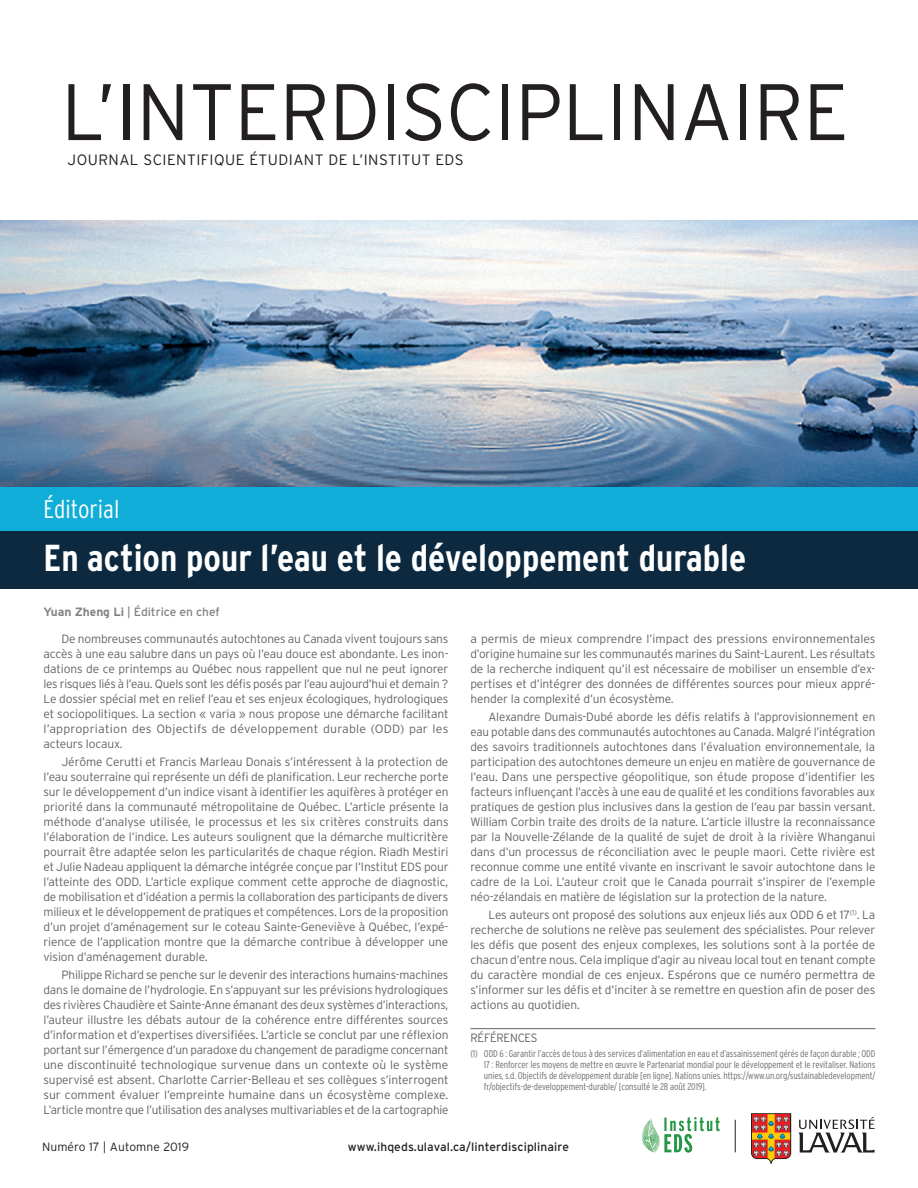
<style>
.page{position:relative;width:918px;height:1188px;background:#fff}
.page>*{position:absolute;margin:0;border:0;box-sizing:border-box;transform-origin:0 0}
.t1{font:300 79.8px "Interstate";color:#231f20;scale:.96 1}
.t2{font:700 condensed 37.5px "Interstate";color:#fff}
.t3{font:300 condensed 25.5px "Interstate";color:#fff}
.t4{font:300 15px "Interstate";letter-spacing:.03em;color:#231f20}
.t5{font:300 12px/15px "Interstate";letter-spacing:-.01em;color:#636366;text-align:justify}
.t6{font:12px "Interstate";letter-spacing:.01em;color:#231f20}
.t7{font:12px "Interstate";letter-spacing:-.005em;color:#808285}
.t8{font:300 12px "Interstate";letter-spacing:.01em;color:#231f20}
.t9{font:300 12px "Interstate";letter-spacing:-.01em;color:#636366;scale:.94 1}
.t10{font:300 condensed 9.75px/11.2px "Interstate";letter-spacing:-.01em;color:#6c6d70;text-align:justify}
.s1{font-weight:700}
</style>
<div class="page">
<img style="left:0;top:220px;width:918px;height:267px">
<hr style="left:470px;top:1028px;width:405px;height:1px;background:#636366">
<div style="left:0;top:487px;width:918px;height:51px;background:#10add9"></div>
<div style="left:0;top:531px;width:918px;height:57px;background:#0c2940"></div>
<svg style="left:798px;top:1117px;width:77px;height:36px"></svg>
<svg style="left:751px;top:1113px;width:40px;height:51px;background:#c2734e"></svg>
<hr style="left:735px;top:1120px;width:1px;height:32px;background:#231f20">
<svg style="left:642px;top:1117px;width:78px;height:36px"></svg>
<h1 class="t1" style="left:61px;top:63px;width:821px">L’INTERDISCIPLINAIRE</h1>
<p class="t4" style="left:68px;top:150px;width:398px">JOURNAL SCIENTIFIQUE ÉTUDIANT DE L’INSTITUT EDS</p>
<h3 class="t3" style="left:44px;top:494px;width:77px">Éditorial</h3>
<h2 class="t2" style="left:44px;top:535px;width:704px">En action pour l’eau et le développement durable</h2>
<p class="t7" style="left:44px;top:604px;width:178px"><span class="s1">Yuan Zheng Li</span> | Éditrice en chef</p>
<p class="t5" style="left:44px;top:632px;width:407px;text-indent:18px">De nombreuses communautés autochtones au Canada vivent toujours sans accès à une eau salubre dans un pays où l’eau douce est abondante. Les inon&shy;dations de ce printemps au Québec nous rappellent que nul ne peut ignorer les risques liés à l’eau. Quels sont les défis posés par l’eau aujourd’hui et demain ?<br>Le dossier spécial met en relief l’eau et ses enjeux écologiques, hydrologiques et sociopolitiques. La section « varia » nous propose une démarche facilitant l’appropriation des Objectifs de développement durable (ODD) par les acteurs locaux.</p>
<p class="t5" style="left:44px;top:754px;width:407px;text-indent:18px">Jérôme Cerutti et Francis Marleau Donais s’intéressent à la protection de l’eau souterraine qui représente un défi de planification. Leur recherche porte sur le développement d’un indice visant à identifier les aquifères à protéger en priorité dans la communauté métropolitaine de Québec. L’article présente la méthode d’analyse utilisée, le processus et les six critères construits dans l’élaboration de l’indice. Les auteurs soulignent que la démarche multicritère pourrait être adaptée selon les particularités de chaque région. Riadh Mestiri et Julie Nadeau appliquent la démarche intégrée conçue par l’Institut EDS pour l’atteinte des ODD. L’article explique comment cette approche de diagnostic, de mobilisation et d’idéation a permis la collaboration des participants de divers milieux et le développement de pratiques et compétences. Lors de la proposition d’un projet d’aménagement sur le coteau Sainte-Geneviève à Québec, l’expé&shy;rience de l’application montre que la démarche contribue à développer une vision d’aménagement durable.</p>
<p class="t5" style="left:44px;top:967px;width:407px;text-indent:18px">Philippe Richard se penche sur le devenir des interactions humains-machines dans le domaine de l’hydrologie. En s’appuyant sur les prévisions hydrologiques des rivières Chaudière et Sainte-Anne émanant des deux systèmes d’interactions, l’auteur illustre les débats autour de la cohérence entre différentes sources d’information et d’expertises diversifiées. L’article se conclut par une réflexion portant sur l’émergence d’un paradoxe du changement de paradigme concernant une discontinuité technologique survenue dans un contexte où le système supervisé est absent. Charlotte Carrier-Belleau et ses collègues s’interrogent sur comment évaluer l’empreinte humaine dans un écosystème complexe.<br>L’article montre que l’utilisation des analyses multivariables et de la cartographie</p>
<p class="t5" style="left:470px;top:632px;width:407px">a permis de mieux comprendre l’impact des pressions environnementales d’origine humaine sur les communautés marines du Saint-Laurent. Les résultats de la recherche indiquent qu’il est nécessaire de mobiliser un ensemble d’ex&shy;pertises et d’intégrer des données de différentes sources pour mieux appré&shy;hender la complexité d’un écosystème.</p>
<p class="t5" style="left:470px;top:709px;width:407px;text-indent:18px">Alexandre Dumais-Dubé aborde les défis relatifs à l’approvisionnement en eau potable dans des communautés autochtones au Canada. Malgré l’intégration des savoirs traditionnels autochtones dans l’évaluation environnementale, la participation des autochtones demeure un enjeu en matière de gouvernance de l’eau. Dans une perspective géopolitique, son étude propose d’identifier les facteurs influençant l’accès à une eau de qualité et les conditions favorables aux pratiques de gestion plus inclusives dans la gestion de l’eau par bassin versant.<br>William Corbin traite des droits de la nature. L’article illustre la reconnaissance par la Nouvelle-Zélande de la qualité de sujet de droit à la rivière Whanganui dans d’un processus de réconciliation avec le peuple maori. Cette rivière est reconnue comme une entité vivante en inscrivant le savoir autochtone dans le cadre de la Loi. L’auteur croit que le Canada pourrait s’inspirer de l’exemple néo-zélandais en matière de législation sur la protection de la nature.</p>
<p class="t5" style="left:470px;top:907px;width:407px;text-indent:18px">Les auteurs ont proposé des solutions aux enjeux liés aux ODD 6 et 17<sup>(1)</sup>. La recherche de solutions ne relève pas seulement des spécialistes. Pour relever les défis que posent des enjeux complexes, les solutions sont à la portée de chacun d’entre nous. Cela implique d’agir au niveau local tout en tenant compte du caractère mondial de ces enjeux. Espérons que ce numéro permettra de s’informer sur les défis et d’inciter à se remettre en question afin de poser des actions au quotidien.</p>
<p class="t9" style="left:470px;top:1031px;width:73px">RÉFÉRENCES</p>
<p class="t10" style="left:484px;top:1047px;width:393px;text-indent:-14px">(1) ODD 6 : Garantir l’accès de tous à des services d’alimentation en eau et d’assainissement gérés de façon durable ; ODD 17 : Renforcer les moyens de mettre en œuvre le Partenariat mondial pour le développement et le revitaliser. Nations unies, s.d. Objectifs de développement durable [en ligne]. Nations unies. https://www.un.org/sustainabledevelopment/ fr/objectifs-de-developpement-durable/ [consulté le 28 août 2019].</p>
<p class="t8" style="left:42px;top:1140px;width:149px">Numéro 17 | Automne 2019</p>
<p class="t6" style="left:348px;top:1140px;width:223px">www.ihqeds.ulaval.ca/linterdisciplinaire</p>
</div>
